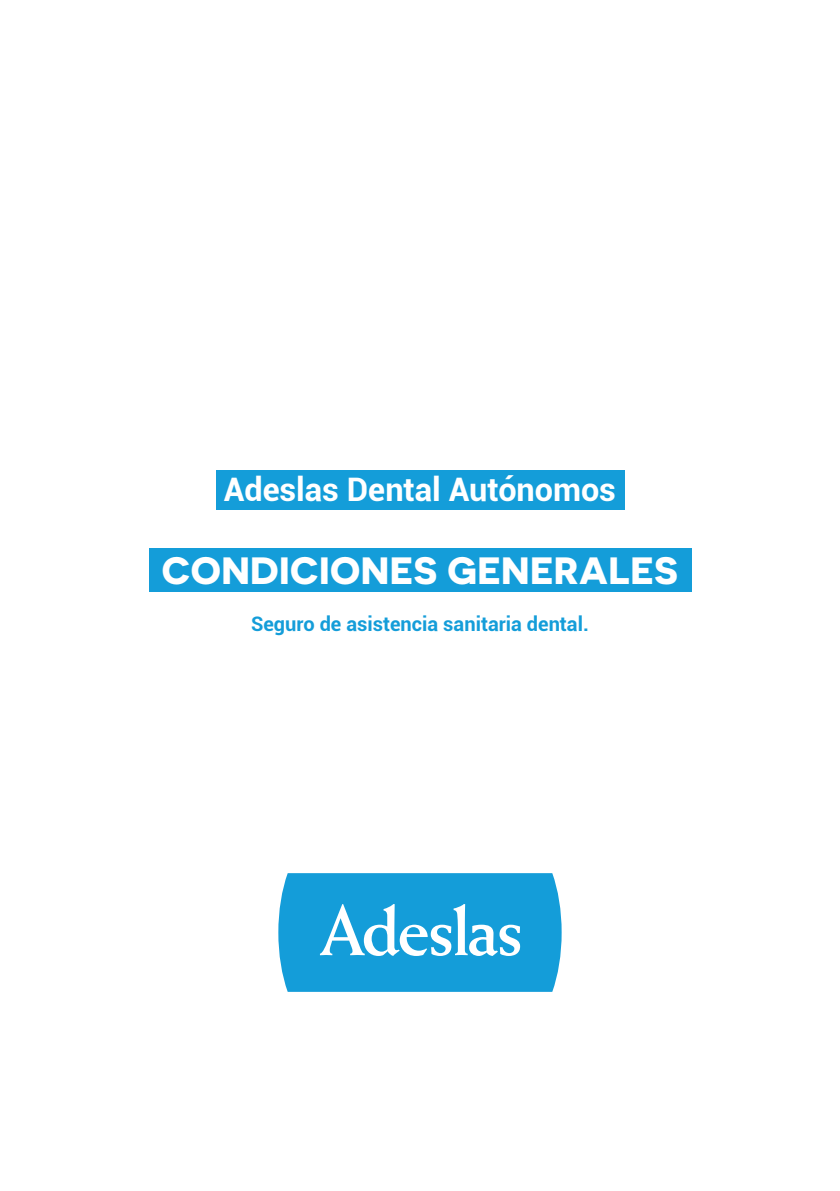
<style>
.page{position:relative;width:840px;height:1191px;background:#fff}
.page>*{position:absolute;margin:0;border:0;box-sizing:border-box;transform-origin:0 0}
.t1{font:700 38px "Novecentosanswide";letter-spacing:.01em;color:#fff}
.t2{font:700 32.4px "Roboto";color:#fff}
.t3{font:700 20px "Roboto";color:#149dd9}
</style>
<div class="page">
<svg style="left:278px;top:873px;width:283px;height:119px;background:#2fa8dd"></svg>
<div style="left:215px;top:471px;width:409px;height:39px;background:#149dd9"></div>
<div style="left:149px;top:548px;width:542px;height:43px;background:#149dd9"></div>
<h2 class="t2" style="left:224px;top:467px;width:393px">Adeslas Dental Autónomos</h2>
<h1 class="t1" style="left:162px;top:547px;width:517px">CONDICIONES GENERALES</h1>
<p class="t3" style="left:251px;top:610px;width:339px">Seguro de asistencia sanitaria dental.</p>
</div>
